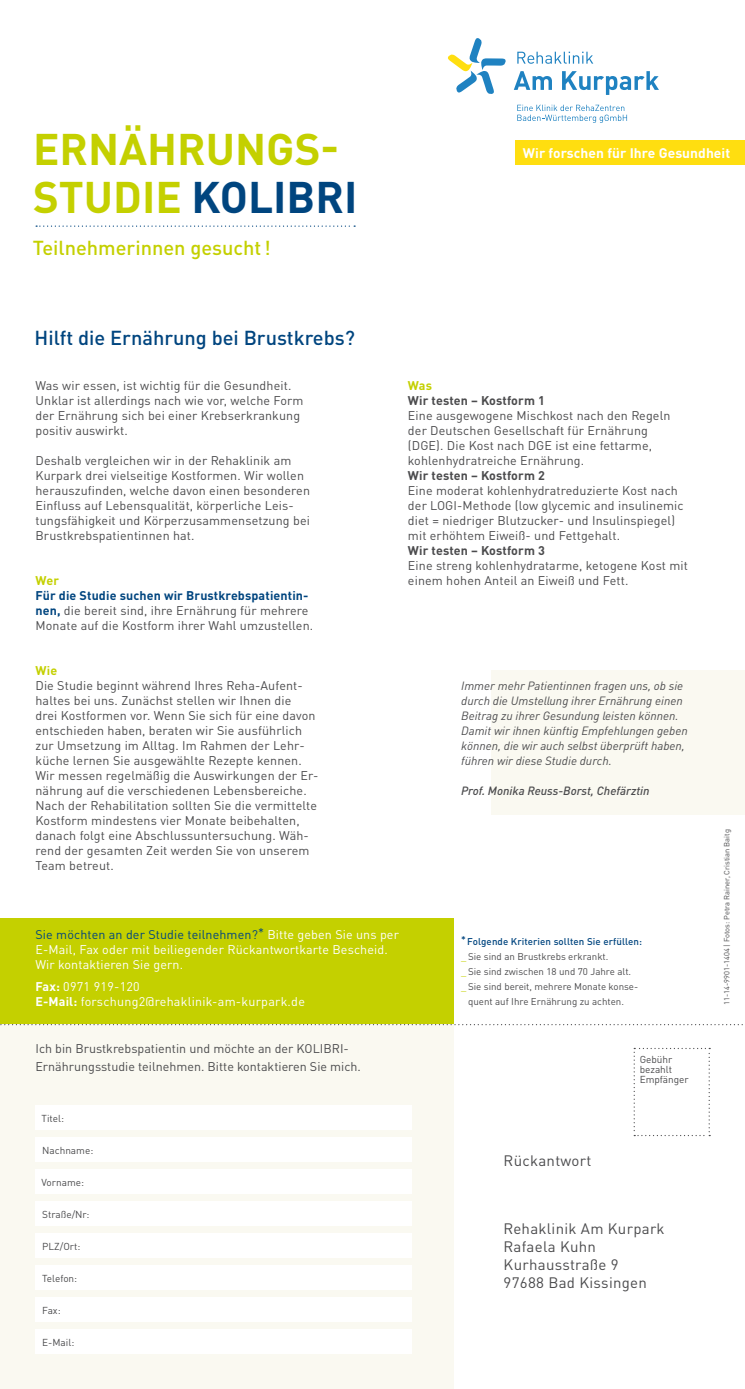
<style>
.page{position:relative;width:745px;height:1389px;background:#fff}
.page>*{position:absolute;margin:0;border:0;box-sizing:border-box;transform-origin:0 0}
.t1{font:700 43.75px "DINOT";color:#00457f}
.t2{font:700 43.75px "DINOT";color:#c4d000}
.t3{font:500 20px "DINOT";color:#00457f}
.t4{font:500 20px "DINOT";color:#c4d000}
.t5{font:15px/18px "DINOT";letter-spacing:.02em;color:#4b4b4d}
.t6{font:700 13.75px "DINOT";letter-spacing:.005em;color:#fff}
.t7{font:12.5px/15px "DINOT";letter-spacing:.01em;color:#4b4b4d}
.t8{font:12.5px/15px "DINOT";letter-spacing:.01em;color:#fff}
.t9{font:700 12.5px "DINOT";letter-spacing:.01em;color:#4b4b4d}
.t10{font:700 12.5px "DINOT";letter-spacing:.02em;color:#c4d000}
.t11{font:italic 11.88px/15px "DINOT";color:#4b4b4d}
.t12{font:italic 500 11.88px "DINOT";color:#4b4b4d}
.t13{font:10px/10px "DINOT";color:#4b4b4d}
.t14{font:9.75px "DINOT";color:#4b4b4d}
.t15{font:500 9.75px "DINOT";letter-spacing:.01em;color:#00457f}
.t16{font:7.5px "DINOT";color:#4b4b4d}
.s1{color:#c4d000}
.s2{font-weight:700;color:#00457f}
.s3{color:#00457f}
.s4{font-weight:700}
</style>
<div class="page">
<div style="left:0;top:1024px;width:453px;height:365px;background:#faf9f1"></div>
<div style="left:35px;top:1169px;width:376px;height:25px;background:#fff"></div>
<div style="left:35px;top:1105px;width:376px;height:25px;background:#fff"></div>
<div style="left:35px;top:1201px;width:376px;height:25px;background:#fff"></div>
<div style="left:35px;top:1233px;width:376px;height:25px;background:#fff"></div>
<div style="left:35px;top:1265px;width:376px;height:25px;background:#fff"></div>
<svg style="left:633px;top:1048px;width:76px;height:88px"></svg>
<div style="left:35px;top:1297px;width:376px;height:25px;background:#fff"></div>
<div style="left:35px;top:1329px;width:376px;height:25px;background:#fff"></div>
<div style="left:35px;top:1137px;width:376px;height:25px;background:#fff"></div>
<div style="left:0;top:919px;width:453px;height:105px;background:#c4d000"></div>
<svg style="left:0;top:1024px;width:743px;height:1px"></svg>
<div style="left:515px;top:140px;width:229px;height:25px;background:#ffde10"></div>
<svg style="left:448px;top:38px;width:57px;height:56px"></svg>
<svg style="left:517px;top:52px;width:76px;height:12px"></svg>
<svg style="left:513px;top:71px;width:38px;height:19px"></svg>
<svg style="left:562px;top:71px;width:96px;height:24px"></svg>
<svg style="left:517px;top:105px;width:109px;height:18px"></svg>
<svg style="left:36px;top:226px;width:319px;height:1px"></svg>
<div style="left:491px;top:670px;width:253px;height:145px;background:#faf9f1"></div>
<h1 class="t2" style="left:33px;top:121px;width:307px">ERNÄHRUNGS-</h1>
<h1 class="t1" style="left:33px;top:168px;width:326px"><span class="s1">STUDIE</span> KOLIBRI</h1>
<h2 class="t4" style="left:33px;top:235px;width:239px">Teilnehmerinnen gesucht!</h2>
<p class="t6" style="left:522px;top:144px;width:209px">Wir forschen für Ihre Gesundheit</p>
<h2 class="t3" style="left:35px;top:325px;width:321px">Hilft die Ernährung bei Brustkrebs?</h2>
<p class="t7" style="left:35px;top:378px;width:269px">Was wir essen, ist wichtig für die Gesundheit.<br>Unklar ist allerdings nach wie vor, welche Form der Ernährung sich bei einer Krebserkrankung positiv auswirkt.</p>
<p class="t7" style="left:35px;top:453px;width:276px">Deshalb vergleichen wir in der Rehaklinik am Kurpark drei vielseitige Kostformen. Wir wollen herauszufinden, welche davon einen besonderen Einfluss auf Lebensqualität, körperliche Leis&shy;tungsfähigkeit und Körperzusammensetzung bei Brustkrebspatientinnen hat.</p>
<p class="t10" style="left:35px;top:572px;width:25px">Wer</p>
<p class="t7" style="left:35px;top:588px;width:279px"><span class="s2">Für die Studie suchen wir Brustkrebspatientin&shy;nen,</span> die bereit sind, ihre Ernährung für mehrere<br>Monate auf die Kostform ihrer Wahl umzustellen.</p>
<p class="t10" style="left:35px;top:662px;width:23px">Wie</p>
<p class="t7" style="left:35px;top:678px;width:284px">Die Studie beginnt während Ihres Reha-Aufent&shy;haltes bei uns. Zunächst stellen wir Ihnen die<br>drei Kostformen vor. Wenn Sie sich für eine davon entschieden haben, beraten wir Sie ausführlich zur Umsetzung im Alltag. Im Rahmen der Lehr&shy;küche lernen Sie ausgewählte Rezepte kennen.<br>Wir messen regelmäßig die Auswirkungen der Er&shy;nährung auf die verschiedenen Lebensbereiche.<br>Nach der Rehabilitation sollten Sie die vermittelte Kostform mindestens vier Monate beibehalten, danach folgt eine Abschlussuntersuchung. Wäh&shy;rend der gesamten Zeit werden Sie von unserem Team betreut.</p>
<p class="t10" style="left:407px;top:377px;width:26px">Was</p>
<p class="t9" style="left:407px;top:392px;width:138px">Wir testen – Kostform 1</p>
<p class="t7" style="left:407px;top:408px;width:264px">Eine ausgewogene Mischkost nach den Regeln der Deutschen Gesellschaft für Ernährung (DGE). Die Kost nach DGE ist eine fettarme, kohlenhydratreiche Ernährung.</p>
<p class="t9" style="left:407px;top:467px;width:138px">Wir testen – Kostform 2</p>
<p class="t7" style="left:407px;top:483px;width:277px">Eine moderat kohlenhydratreduzierte Kost nach der LOGI-Methode (low glycemic and insulinemic diet = niedriger Blutzucker- und Insulinspiegel) mit erhöhtem Eiweiß- und Fettgehalt.</p>
<p class="t9" style="left:407px;top:542px;width:138px">Wir testen – Kostform 3</p>
<p class="t7" style="left:407px;top:558px;width:281px">Eine streng kohlenhydratarme, ketogene Kost mit einem hohen Anteil an Eiweiß und Fett.</p>
<p class="t11" style="left:461px;top:678px;width:228px">Immer mehr Patientinnen fragen uns, ob sie durch die Umstellung ihrer Ernährung einen Beitrag zu ihrer Gesundung leisten können.<br>Damit wir ihnen künftig Empfehlungen geben können, die wir auch selbst überprüft haben, führen wir diese Studie durch.</p>
<p class="t12" style="left:461px;top:783px;width:190px">Prof. Monika Reuss-Borst, Chefärztin</p>
<p class="t8" style="left:35px;top:927px;width:365px"><span class="s3">Sie möchten an der Studie teilnehmen?</span><sup>*</sup> Bitte geben Sie uns per<br>E-Mail, Fax oder mit beiliegender Rückantwortkarte Bescheid.<br>Wir kontaktieren Sie gern.</p>
<p class="t8" style="left:35px;top:979px;width:271px"><span class="s4">Fax:</span> 0971 919-120<br><span class="s4">E-Mail:</span> forschung2@rehaklinik-am-kurpark.de</p>
<p class="t7" style="left:35px;top:1040px;width:327px;line-height:17.5px">Ich bin Brustkrebspatientin und möchte an der KOLIBRI-<br>Ernährungsstudie teilnehmen. Bitte kontaktieren Sie mich.</p>
<p class="t13" style="left:42px;top:1113px;width:24px">Titel:</p>
<p class="t13" style="left:42px;top:1145px;width:53px">Nachname:</p>
<p class="t13" style="left:42px;top:1177px;width:44px">Vorname:</p>
<p class="t13" style="left:42px;top:1209px;width:49px">Straße/Nr:</p>
<p class="t13" style="left:42px;top:1241px;width:40px">PLZ/Ort:</p>
<p class="t13" style="left:42px;top:1273px;width:36px">Telefon:</p>
<p class="t13" style="left:42px;top:1305px;width:20px">Fax:</p>
<p class="t13" style="left:42px;top:1337px;width:34px">E-Mail:</p>
<p class="t15" style="left:461px;top:935px;width:182px">*Folgende Kriterien sollten Sie erfüllen:</p>
<p class="t14" style="left:461px;top:950px;width:149px"><span class="s1">_</span> Sie sind an Brustkrebs erkrankt.</p>
<p class="t14" style="left:461px;top:965px;width:171px"><span class="s1">_</span> Sie sind zwischen 18 und 70 Jahre alt.</p>
<p class="t14" style="left:461px;top:980px;width:178px"><span class="s1">_</span> Sie sind bereit, mehrere Monate konse-</p>
<p class="t14" style="left:468px;top:995px;width:157px">quent auf Ihre Ernährung zu achten.</p>
<p class="t5" style="left:503px;top:1152px;width:89px">Rückantwort</p>
<p class="t13" style="left:639px;top:1054px;width:51px">Gebühr bezahlt<br>Empfänger</p>
<p class="t5" style="left:503px;top:1220px;width:162px">Rehaklinik Am Kurpark<br>Rafaela Kuhn<br>Kurhausstraße 9<br>97688 Bad Kissingen</p>
<p class="t16" style="left:721px;top:1005px;width:177px;rotate:-90deg">11-14-9901-1404 | Fotos: Petra Rainer, Cristian Baitg</p>
</div>
